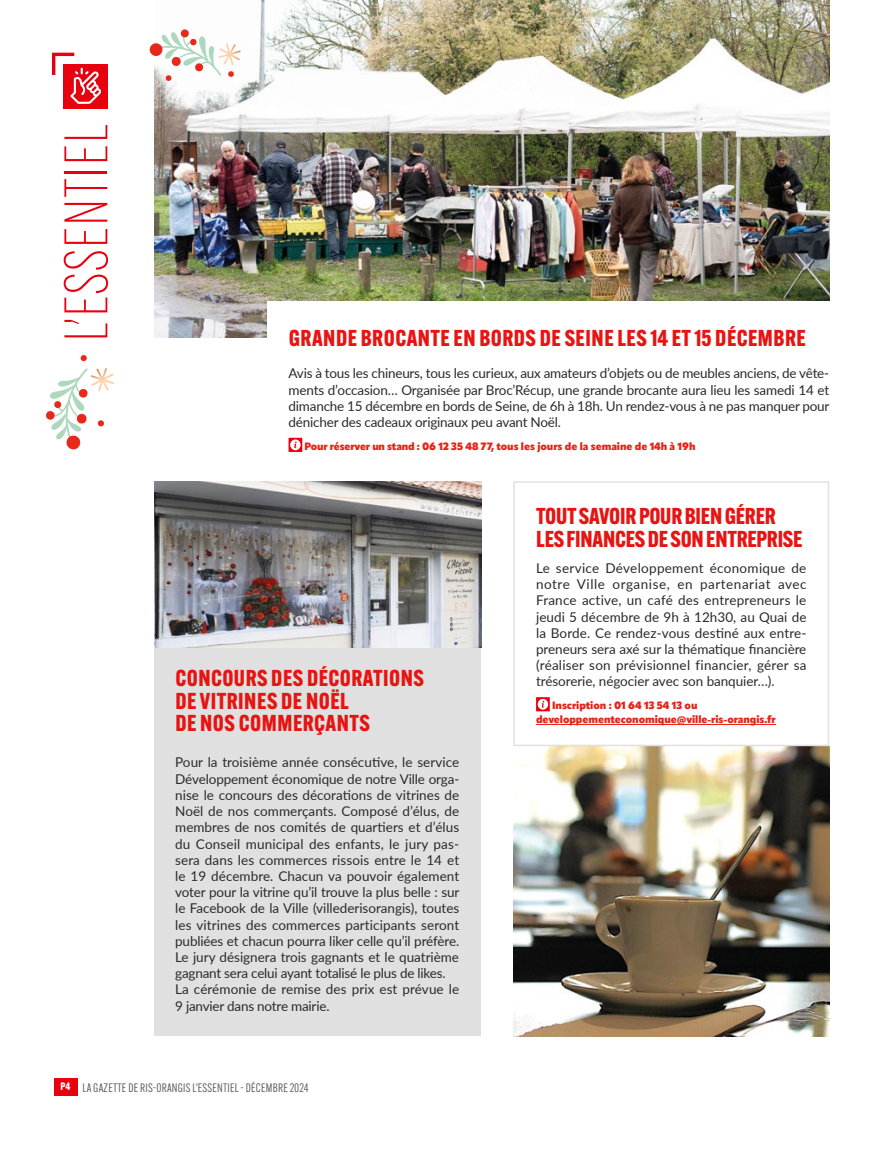
<style>
.page{position:relative;width:893px;height:1149px;background:#fff}
.page>*{position:absolute;margin:0;border:0;box-sizing:border-box;transform-origin:0 0}
.t1{font:300 60px "Alternate Gothic ATF";letter-spacing:.02em;color:#e7000e}
.t2{font:700 22.5px/22.5px "Alternate Gothic ATF";letter-spacing:.02em;color:#e71412}
.t3{font:700 22.5px/22.5px "Alternate Gothic ATF";letter-spacing:-.01em;color:#e71412}
.t4{font:13.5px/16.2px "Lato";color:#2a2b29;text-align:justify}
.t5{font:12px "Alternate Gothic ATF";letter-spacing:.02em;color:#555756}
.t6{font:900 10.5px/14.2px "Apparat";letter-spacing:-.005em;color:#e82116}
</style>
<div class="page">
<img style="left:513px;top:746px;width:316px;height:290px">
<hr style="left:536px;top:724px;width:240px;height:1px;background:#e82116">
<svg style="left:536px;top:697px;width:14px;height:14px"></svg>
<div style="left:513px;top:481px;width:316px;height:265px;border:2px solid #e0e0e0"></div>
<div style="left:63px;top:64px;width:45px;height:44px;background:#e7000e"></div>
<div style="left:154px;top:646px;width:326px;height:389px;background:#e0e0e0"></div>
<img style="left:155px;top:0;width:674px;height:337px">
<img style="left:155px;top:481px;width:326px;height:166px">
<div style="left:267px;top:302px;width:583px;height:169px;background:#fff"></div>
<svg style="left:289px;top:437px;width:13px;height:15px"></svg>
<svg style="left:80px;top:355px;width:7px;height:6px"></svg>
<svg style="left:46px;top:368px;width:68px;height:82px"></svg>
<svg style="left:149px;top:29px;width:92px;height:52px"></svg>
<div style="left:54px;top:1077px;width:23px;height:17px;background:#e7000e"></div>
<svg style="left:52px;top:53px;width:49px;height:51px"></svg>
<h1 class="t1" style="left:51px;top:341px;width:219px;rotate:-90deg">L’ESSENTIEL</h1>
<h2 class="t2" style="left:289px;top:326px;width:518px">GRANDE BROCANTE EN BORDS DE SEINE LES 14 ET 15 DÉCEMBRE</h2>
<p class="t4" style="left:289px;top:364px;width:542px">Avis à tous les chineurs, tous les curieux, aux amateurs d’objets ou de meubles anciens, de vête&shy;ments d’occasion… Organisée par Broc’Récup, une grande brocante aura lieu les samedi 14 et dimanche 15 décembre en bords de Seine, de 6h à 18h. Un rendez-vous à ne pas manquer pour dénicher des cadeaux originaux peu avant Noël.</p>
<p class="t6" style="left:304px;top:439px;width:393px">Pour réserver un stand : 06 12 35 48 77, tous les jours de la semaine de 14h à 19h</p>
<h2 class="t2" style="left:175px;top:666px;width:250px">CONCOURS DES DÉCORATIONS<br>DE VITRINES DE NOËL<br>DE NOS COMMERÇANTS</h2>
<p class="t4" style="left:175px;top:753px;width:286px;text-align:left">Pour la troisième année consécutive, le service Développement économique de notre Ville orga&shy;nise le concours des décorations de vitrines de Noël de nos commerçants. Composé d’élus, de membres de nos comités de quartiers et d’élus du Conseil municipal des enfants, le jury pas&shy;sera dans les commerces rissois entre le 14 et le 19 décembre. Chacun va pouvoir également voter pour la vitrine qu’il trouve la plus belle : sur le Facebook de la Ville (villederisorangis), toutes les vitrines des commerces participants seront publiées et chacun pourra liker celle qu’il préfère.<br>Le jury désignera trois gagnants et le quatrième gagnant sera celui ayant totalisé le plus de likes.<br>La cérémonie de remise des prix est prévue le 9 janvier dans notre mairie.</p>
<h2 class="t3" style="left:536px;top:504px;width:268px">TOUT SAVOIR POUR BIEN GÉRER<br>LES FINANCES DE SON ENTREPRISE</h2>
<p class="t4" style="left:536px;top:559px;width:272px">Le service Développement économique de notre Ville organise, en partenariat avec France active, un café des entrepreneurs le jeudi 5 décembre de 9h à 12h30, au Quai de la Borde. Ce rendez-vous destiné aux entre&shy;preneurs sera axé sur la thématique financière (réaliser son prévisionnel financier, gérer sa trésorerie, négocier avec son banquier…).</p>
<p class="t6" style="left:536px;top:698px;width:241px;text-indent:16px">Inscription : 01 64 13 54 13 ou developpementeconomique@ville-ris-orangis.fr</p>
<p class="t5" style="left:61px;top:1079px;width:249px"><sup>P4</sup> LA GAZETTE DE RIS-ORANGIS L’ESSENTIEL - DÉCEMBRE 2024</p>
</div>
